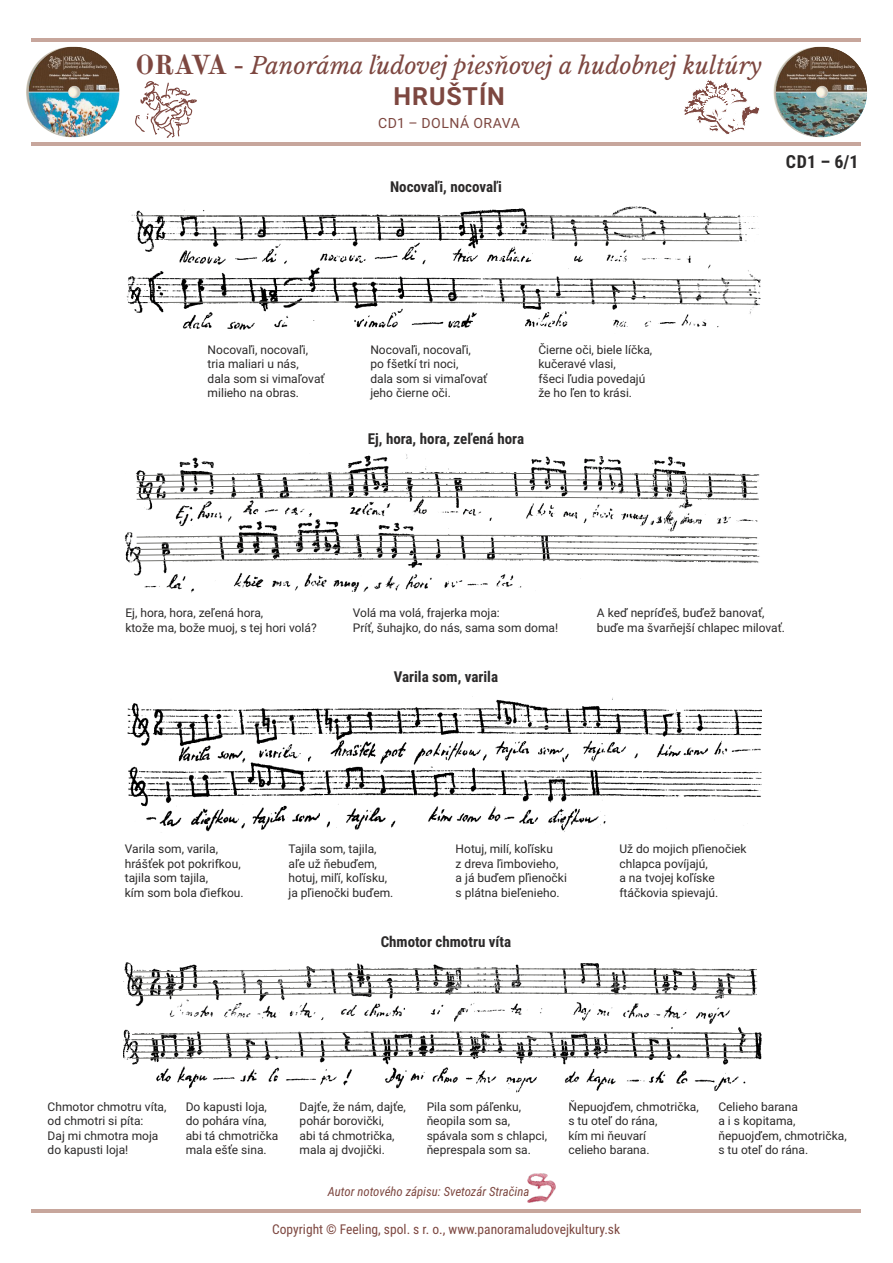
<style>
.page{position:relative;width:893px;height:1263px;background:#fff}
.page>*{position:absolute;margin:0;border:0;box-sizing:border-box;transform-origin:0 0}
.t1{font:700 25.05px "Roboto";letter-spacing:.035em;color:#7d4740}
.t2{font:italic 23.4px "Libre Baskerville";color:#7d4740}
.t3{font:700 18px "Roboto Condensed";color:#2b2929}
.t4{font:700 15px "Roboto Condensed";color:#2b2929}
.t5{font:14.1px "Roboto";letter-spacing:.035em;color:#7d4740}
.t6{font:13.5px "Roboto Condensed";color:#7d4740}
.t7{font:italic 12.75px "Roboto Condensed";color:#7d4740}
.t8{font:12px/14.4px "Roboto";color:#2b2929}
.s1{font-family:"Old Standard TT";font-weight:700;font-style:normal;font-size:27px}
.s2{font-weight:700;font-style:normal}
</style>
<div class="page">
<img style="left:124px;top:454px;width:636px;height:139px">
<img style="left:126px;top:206px;width:635px;height:124px">
<img style="left:773px;top:75px;width:94px;height:34px">
<img style="left:777px;top:47px;width:89px;height:90px">
<svg style="left:684px;top:80px;width:75px;height:55px"></svg>
<img style="left:528px;top:1174px;width:27px;height:28px">
<hr style="left:32px;top:39px;width:829px;height:3px;background:#c7a69c">
<hr style="left:32px;top:142px;width:829px;height:3px;background:#c7a69c">
<hr style="left:32px;top:1209px;width:829px;height:4px;background:#c7a69c">
<svg style="left:135px;top:81px;width:62px;height:57px"></svg>
<img style="left:26px;top:74px;width:94px;height:36px">
<img style="left:30px;top:47px;width:89px;height:90px">
<hr style="left:168px;top:239px;width:134px;height:1px;background:#737370">
<svg style="left:552px;top:240px;width:188px;height:1px"></svg>
<hr style="left:553px;top:234px;width:186px;height:1px;background:#737370">
<svg style="left:136px;top:215px;width:604px;height:15px"></svg>
<svg style="left:165px;top:279px;width:592px;height:26px"></svg>
<svg style="left:136px;top:472px;width:622px;height:28px"></svg>
<svg style="left:136px;top:534px;width:622px;height:28px"></svg>
<img style="left:127px;top:697px;width:634px;height:135px">
<hr style="left:482px;top:727px;width:87px;height:1px;background:#737370">
<img style="left:123px;top:962px;width:638px;height:131px">
<svg style="left:131px;top:967px;width:622px;height:29px"></svg>
<svg style="left:131px;top:1031px;width:624px;height:28px"></svg>
<h2 class="t2" style="left:135px;top:51px;width:628px"><span class="s1">ORAVA</span> <span class="s2">-</span> Panoráma ľudovej piesňovej a hudobnej kultúry</h2>
<h1 class="t1" style="left:394px;top:86px;width:113px">HRUŠTÍN</h1>
<p class="t5" style="left:378px;top:117px;width:143px">CD1 – DOLNÁ ORAVA</p>
<p class="t4" style="left:390px;top:181px;width:113px">Nocovaľi, nocovaľi</p>
<p class="t8" style="left:208px;top:344px;width:119px">Nocovaľi, nocovaľi, tria maliari u nás,<br>dala som si vimaľovať milieho na obras.</p>
<p class="t8" style="left:538px;top:344px;width:115px">Čierne oči, biele líčka, kučeravé vlasi,<br>fšeci ľudia povedajú že ho ľen to krási.</p>
<p class="t4" style="left:368px;top:433px;width:158px">Ej, hora, hora, zeľená hora</p>
<p class="t8" style="left:370px;top:344px;width:119px">Nocovaľi, nocovaľi, po fšetkí tri noci,<br>dala som si vimaľovať jeho čierne oči.</p>
<h3 class="t3" style="left:786px;top:155px;width:74px">CD1 – 6/1</h3>
<p class="t8" style="left:125px;top:607px;width:193px">Ej, hora, hora, zeľená hora,<br>ktože ma, bože muoj, s tej hori volá?</p>
<p class="t8" style="left:597px;top:607px;width:190px">A keď nepríďeš, buďež banovať, buďe ma švarňejší chlapec milovať.</p>
<p class="t4" style="left:394px;top:670px;width:106px">Varila som, varila</p>
<p class="t8" style="left:353px;top:607px;width:207px">Volá ma volá, frajerka moja:<br>Príť, šuhajko, do nás, sama som doma!</p>
<p class="t8" style="left:125px;top:843px;width:120px">Varila som, varila, hrášťek pot pokrifkou, tajila som tajila,<br>kím som bola ďiefkou.</p>
<p class="t8" style="left:456px;top:843px;width:113px">Hotuj, milí, koľísku<br>z dreva ľimbovieho, a já buďem pľienočki s plátna bieľenieho.</p>
<p class="t8" style="left:619px;top:843px;width:129px">Už do mojich pľienočiek chlapca povíjajú,<br>a na tvojej koľíske ftáčkovia spievajú.</p>
<p class="t4" style="left:381px;top:936px;width:132px">Chmotor chmotru víta</p>
<p class="t8" style="left:288px;top:843px;width:106px">Tajila som, tajila, aľe už ňebuďem, hotuj, miľí, koľísku, ja pľienočki buďem.</p>
<p class="t8" style="left:48px;top:1100px;width:120px">Chmotor chmotru víta, od chmotri si píta:<br>Daj mi chmotra moja do kapusti loja!</p>
<p class="t8" style="left:300px;top:1100px;width:108px">Dajťe, že nám, dajťe, pohár borovički,<br>abi tá chmotrička, mala aj dvojički.</p>
<p class="t8" style="left:427px;top:1100px;width:122px">Pila som páľenku, ňeopila som sa, spávala som s chlapci, ňeprespala som sa.</p>
<p class="t8" style="left:568px;top:1100px;width:132px">Ňepuojďem, chmotrička, s tu oteľ do rána,<br>kím mi ňeuvarí<br>celieho barana.</p>
<p class="t8" style="left:718px;top:1100px;width:130px">Celieho barana<br>a i s kopitama, ňepuojďem, chmotrička, s tu oteľ do rána.</p>
<p class="t8" style="left:186px;top:1100px;width:94px">Do kapusti loja, do pohára vína, abi tá chmotrička mala ešťe sina.</p>
<p class="t7" style="left:328px;top:1187px;width:203px">Autor notového zápisu: Svetozár Stračina</p>
<p class="t6" style="left:272px;top:1223px;width:350px">Copyright © Feeling, spol. s r. o., www.panoramaludovejkultury.sk</p>
</div>
